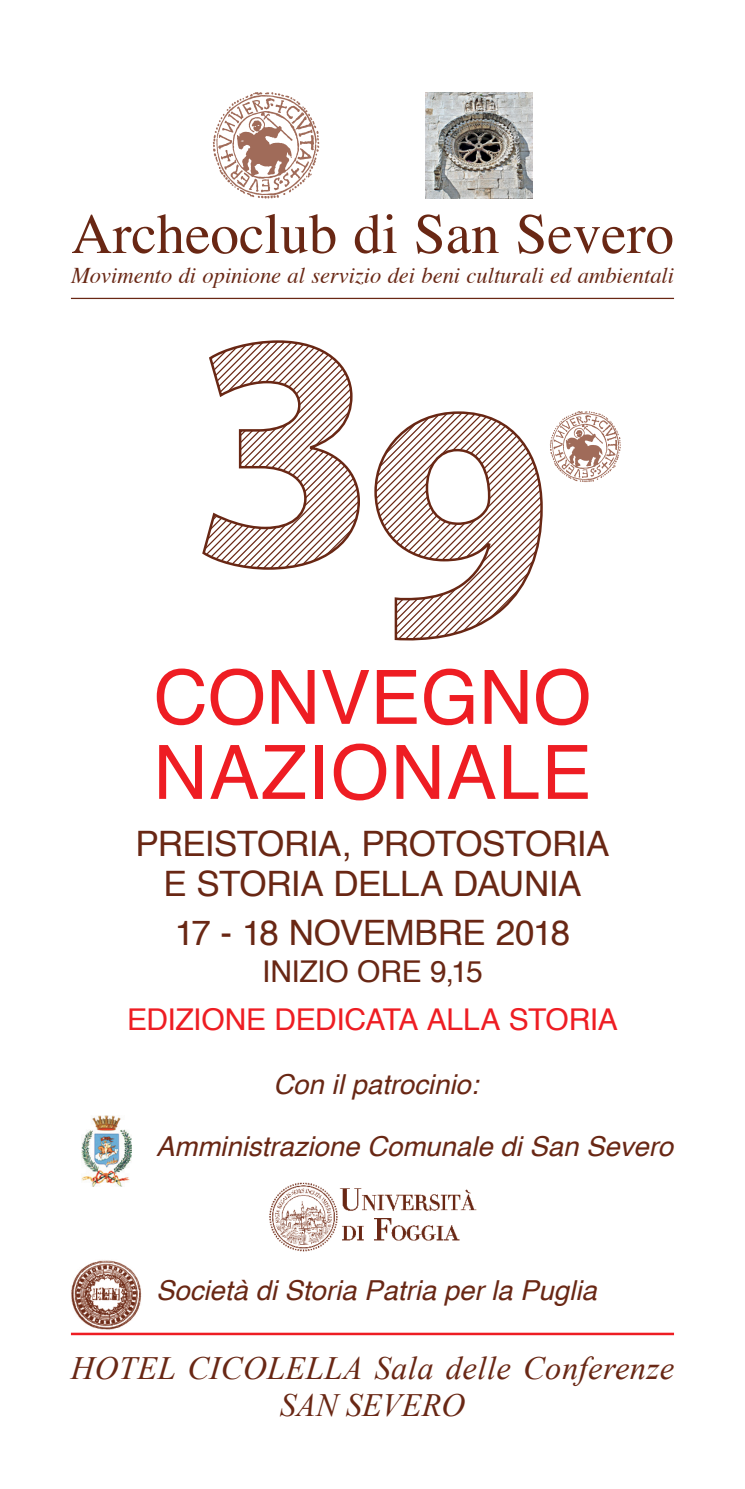
<style>
.page{position:relative;width:745px;height:1489px;background:#fff}
.page>*{position:absolute;margin:0;border:0;box-sizing:border-box;transform-origin:0 0}
.t1{font:75px/75px "Helvetica";letter-spacing:.02em;color:#ee1d23}
.t2{font:57px "Times";color:#692714}
.t3{font:35px/40px "Helvetica";letter-spacing:-.02em;color:#692714;text-align:center}
.t4{font:italic 32.5px/37.5px "Times New Roman";letter-spacing:.015em;color:#692714;text-align:center}
.t5{font:30px "Helvetica";letter-spacing:-.015em;color:#ee1d23}
.t6{font:30px "Helvetica";letter-spacing:-.015em;color:#692714}
.t7{font:italic 27.5px "Helvetica";color:#692714}
.t8{font:italic 22.5px "Times";color:#692714}
</style>
<div class="page">
<hr style="left:71px;top:1332px;width:602px;height:2px;background:#ee1d23">
<img style="left:269px;top:1182px;width:207px;height:69px">
<img style="left:425px;top:92px;width:106px;height:106px">
<hr style="left:71px;top:298px;width:602px;height:1px;background:#692714">
<svg style="left:213px;top:92px;width:106px;height:106px"></svg>
<svg style="left:374px;top:411px;width:169px;height:230px"></svg>
<svg style="left:202px;top:340px;width:158px;height:230px"></svg>
<svg style="left:550px;top:411px;width:70px;height:71px"></svg>
<img style="left:81px;top:1115px;width:50px;height:71px">
<img style="left:71px;top:1260px;width:71px;height:70px">
<h2 class="t2" style="left:71px;top:210px;width:604px">Archeoclub di San Severo</h2>
<p class="t8" style="left:71px;top:266px;width:604px">Movimento di opinione al servizio dei beni culturali ed ambientali</p>
<h1 class="t1" style="left:153px;top:666px;width:439px">CONVEGNO<br>NAZIONALE</h1>
<p class="t3" style="left:135px;top:826px;width:475px">PREISTORIA, PROTOSTORIA<br>E STORIA DELLA DAUNIA</p>
<p class="t3" style="left:175px;top:915px;width:396px">17 - 18 NOVEMBRE 2018</p>
<p class="t6" style="left:262px;top:958px;width:222px">INIZIO ORE 9,15</p>
<p class="t5" style="left:127px;top:1006px;width:492px">EDIZIONE DEDICATA ALLA STORIA</p>
<p class="t7" style="left:273px;top:1072px;width:206px">Con il patrocinio:</p>
<p class="t7" style="left:156px;top:1135px;width:518px">Amministrazione Comunale di San Severo</p>
<p class="t7" style="left:156px;top:1278px;width:442px">Società di Storia Patria per la Puglia</p>
<p class="t4" style="left:71px;top:1348px;width:604px">HOTEL CICOLELLA Sala delle Conferenze<br>SAN SEVERO</p>
</div>
